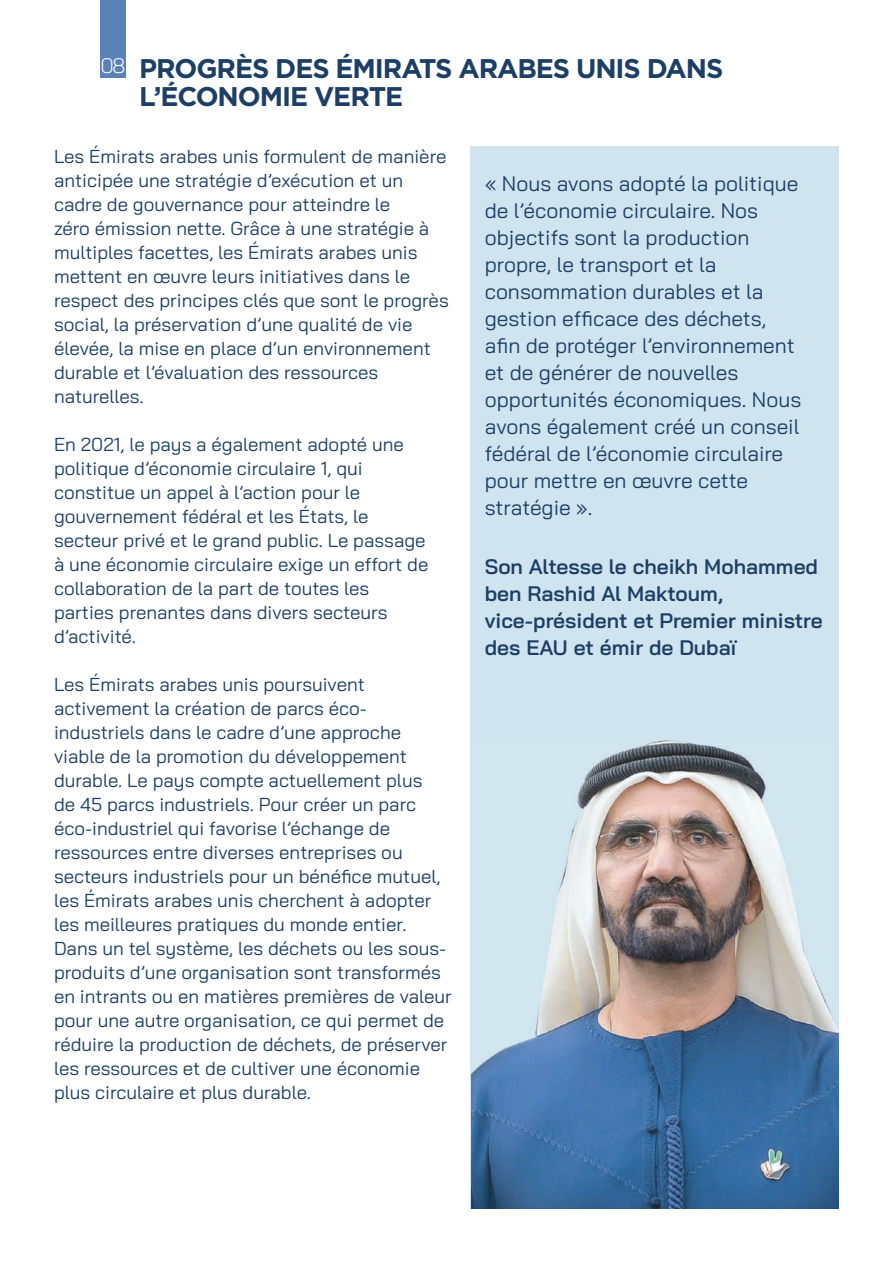
<style>
.page{position:relative;width:893px;height:1263px;background:#fff}
.page>*{position:absolute;margin:0;border:0;box-sizing:border-box;transform-origin:0 0}
.t1{font:700 27px/28.5px "Gotham";letter-spacing:-.04em;color:#1d3f66}
.t2{font:21px/27px "Bai Jamjuree";color:#1d3f66}
.t3{font:600 21px/27px "Bai Jamjuree";color:#1d3f66}
.t4{font:300 21px "Bai Jamjuree";color:#fff}
.t5{font:18.75px/24px "Bai Jamjuree";color:#1d3f66}
</style>
<div class="page">
<div style="left:470px;top:147px;width:369px;height:1062px;background:#d0e4ef"></div>
<div style="left:100px;top:0;width:26px;height:78px;background:#5b82b8"></div>
<img style="left:471px;top:740px;width:368px;height:469px">
<p class="t4" style="left:100px;top:48px;width:27px">08</p>
<h1 class="t1" style="left:139px;top:54px;width:585px">PROGRÈS DES ÉMIRATS ARABES UNIS DANS ’L ÉCONOMIE VERTE</h1>
<p class="t5" style="left:54px;top:145px;width:396px">Les Émirats arabes unis formulent de manière anticipée une stratégie ’d exécution et un cadre de gouvernance pour atteindre le<br>zéro émission nette. Grâce à une stratégie à multiples facettes, les Émirats arabes unis mettent en œuvre leurs initiatives dans le respect des principes clés que sont le progrès social la, préservation ’d une qualité de vie élevée la, mise en place ’d un environnement durable et ’l évaluation des ressources naturelles.</p>
<p class="t5" style="left:54px;top:433px;width:376px">En 2021, le pays a également adopté une politique ’d économie circulaire 1, qui constitue un appel ’là action pour le gouvernement fédéral et les États le, secteur privé et le grand public. Le passage à une économie circulaire exige un effort de collaboration de la part de toutes les parties prenantes dans divers secteurs<br>’d activité.</p>
<p class="t5" style="left:54px;top:673px;width:312px">Les Émirats arabes unis poursuivent</p>
<p class="t5" style="left:54px;top:721px;width:349px">industriels dans le cadre ’d une approche</p>
<p class="t5" style="left:54px;top:697px;width:314px">activement la création de parcs éco-</p>
<p class="t5" style="left:54px;top:745px;width:388px">viable de la promotion du développement durable. Le pays compte actuellement plus de 45 parcs industriels. Pour créer un parc éco-industriel qui favorise ’l échange de ressources entre diverses entreprises ou secteurs industriels pour un bénéfice mutuel, les Émirats arabes unis cherchent à adopter les meilleures pratiques du monde entier.</p>
<p class="t5" style="left:54px;top:961px;width:388px">produits ’d une organisation sont transformés</p>
<p class="t5" style="left:54px;top:937px;width:394px">Dans un tel système, les déchets ou les sous-</p>
<p class="t5" style="left:54px;top:985px;width:399px">en intrants ou en matières premières de valeur pour une autre organisation, ce qui permet de réduire la production de déchets, de préserver les ressources et de cultiver une économie plus circulaire et plus durable.</p>
<p class="t2" style="left:485px;top:170px;width:318px">« Nous avons adopté la politique de ’l économie circulaire. Nos objectifs sont la production propre le, transport et la consommation durables et la gestion efficace des déchets, afin de protéger ’l environnement et de générer de nouvelles opportunités économiques. Nous avons également créé un conseil fédéral de ’l économie circulaire pour mettre en œuvre cette stratégie .«</p>
<p class="t3" style="left:485px;top:553px;width:339px">Son Altesse le cheikh Mohammed ben Rashid Al Maktoum, vice-président et Premier ministre des EAU et émir de Dubaï</p>
</div>
